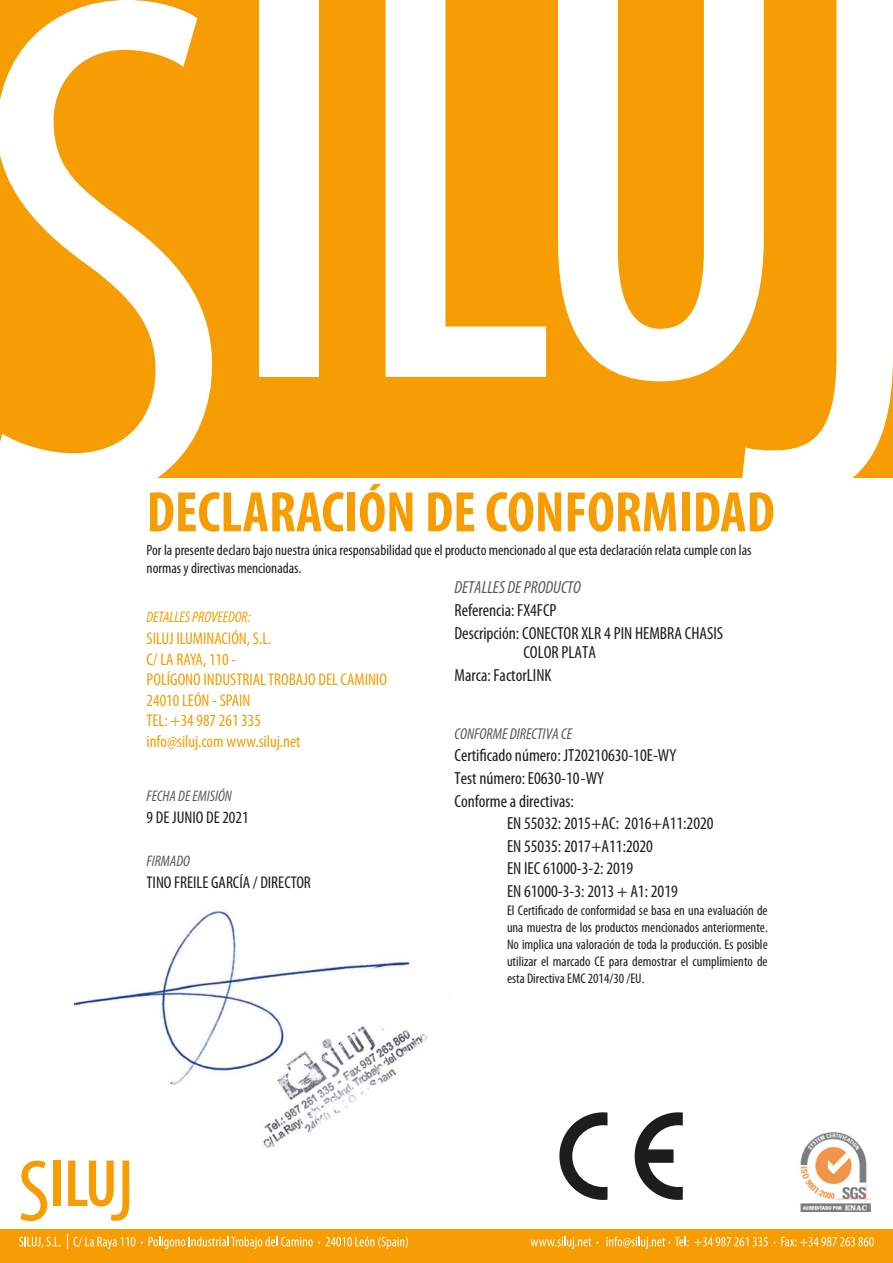
<style>
.page{position:relative;width:893px;height:1263px;background:#fff}
.page>*{position:absolute;margin:0;border:0;box-sizing:border-box;transform-origin:0 0}
.t1{font:700 condensed 57.6px "Myriad Pro";color:#f59d03}
.t2{font:condensed 17.55px/22.5px "Myriad Pro";color:#1d1d1b}
.t3{font:italic condensed 17.55px "Myriad Pro";color:#575756}
.t4{font:condensed 17.1px/20.5px "Myriad Pro";color:#f59d03}
.t5{font:condensed 17.1px "Myriad Pro";color:#1d1d1b}
.t6{font:italic condensed 15.75px "Myriad Pro";color:#575756}
.t7{font:italic condensed 15.3px "Myriad Pro";color:#575756}
.t8{font:italic condensed 15.3px "Myriad Pro";color:#f59d03}
.t9{font:condensed 15px/18px "Myriad Pro";color:#1d1d1b}
.t10{font:condensed 14.1px/16.8px "Myriad Pro";color:#1d1d1b;text-align:justify}
</style>
<div class="page">
<svg style="left:20px;top:1160px;width:27px;height:61px"></svg>
<div style="left:53px;top:1160px;width:7px;height:46px;background:#f59d03"></div>
<svg style="left:68px;top:1175px;width:61px;height:46px"></svg>
<div style="left:0;top:1230px;width:893px;height:33px;background:#f59d03"></div>
<svg style="left:19px;top:1237px;width:42px;height:11px"></svg>
<svg style="left:67px;top:1234px;width:68px;height:15px"></svg>
<svg style="left:149px;top:1236px;width:171px;height:13px"></svg>
<svg style="left:326px;top:1236px;width:82px;height:13px"></svg>
<svg style="left:531px;top:1236px;width:60px;height:13px"></svg>
<svg style="left:606px;top:1236px;width:169px;height:13px"></svg>
<svg style="left:781px;top:1237px;width:93px;height:9px"></svg>
<div style="left:0;top:0;width:893px;height:478px;background:#f59d03"></div>
<svg style="left:0;top:0;width:212px;height:478px"></svg>
<div style="left:259px;top:0;width:60px;height:377px;background:#fff"></div>
<svg style="left:386px;top:0;width:160px;height:377px"></svg>
<svg style="left:558px;top:0;width:182px;height:381px;fill:#fff"></svg>
<svg style="left:740px;top:0;width:153px;height:478px;fill:#fff"></svg>
<img style="left:60px;top:909px;width:367px;height:266px">
<img style="left:800px;top:1132px;width:71px;height:79px">
<svg style="left:559px;top:1112px;width:48px;height:88px"></svg>
<svg style="left:635px;top:1112px;width:48px;height:88px"></svg>
<h1 class="t1" style="left:147px;top:476px;width:630px">DECLARACIÓN DE CONFORMIDAD</h1>
<p class="t9" style="left:147px;top:542px;width:606px">Por la presente declaro bajo nuestra única responsabilidad que el producto mencionado al que esta declaración relata cumple con las normas y directivas mencionadas.</p>
<p class="t8" style="left:147px;top:609px;width:106px">DETALLES PROVEEDOR:</p>
<p class="t4" style="left:147px;top:629px;width:242px">SILUJ ILUMINACIÓN, S.L.<br>C/ LA RAYA, 110 -<br>POLÍGONO INDUSTRIALTROBAJO DEL CAMINIO<br>24010 LEÓN - SPAIN<br>TEL: +34 987 261 335<br>info@siluj.com www.siluj.net</p>
<p class="t3" style="left:454px;top:578px;width:128px">DETALLES DE PRODUCTO</p>
<p class="t2" style="left:454px;top:599px;width:270px">Referencia: FX4FCP<br>Descripción: CONECTOR XLR 4 PIN HEMBRA CHASIS</p>
<p class="t2" style="left:454px;top:641px;width:143px;text-indent:69px">COLOR PLATA<br>Marca: FactorLINK</p>
<p class="t6" style="left:454px;top:725px;width:119px">CONFORME DIRECTIVA CE</p>
<p class="t2" style="left:454px;top:745px;width:223px">Certificado número: JT20210630-10E-WY<br>Test número: E0630-10-WY<br>Conforme a directivas:</p>
<p class="t2" style="left:507px;top:812px;width:208px">EN 55032: 2015+AC: 2016+A11:2020<br>EN 55035: 2017+A11:2020<br>EN IEC 61000-3-2: 2019<br>EN 61000-3-3: 2013 + A1: 2019</p>
<p class="t10" style="left:507px;top:902px;width:262px">El Certificado de conformidad se basa en una evaluación de una muestra de los productos mencionados anteriormente.<br>No implica una valoración de toda la producción. Es posible utilizar el marcado CE para demostrar el cumplimiento de esta Directiva EMC 2014/30 /EU.</p>
<p class="t7" style="left:147px;top:787px;width:87px">FECHA DE EMISIÓN</p>
<p class="t5" style="left:147px;top:808px;width:104px">9 DE JUNIO DE 2021</p>
<p class="t7" style="left:147px;top:853px;width:45px">FIRMADO</p>
<p class="t5" style="left:147px;top:873px;width:166px">TINO FREILE GARCÍA / DIRECTOR</p>
</div>
